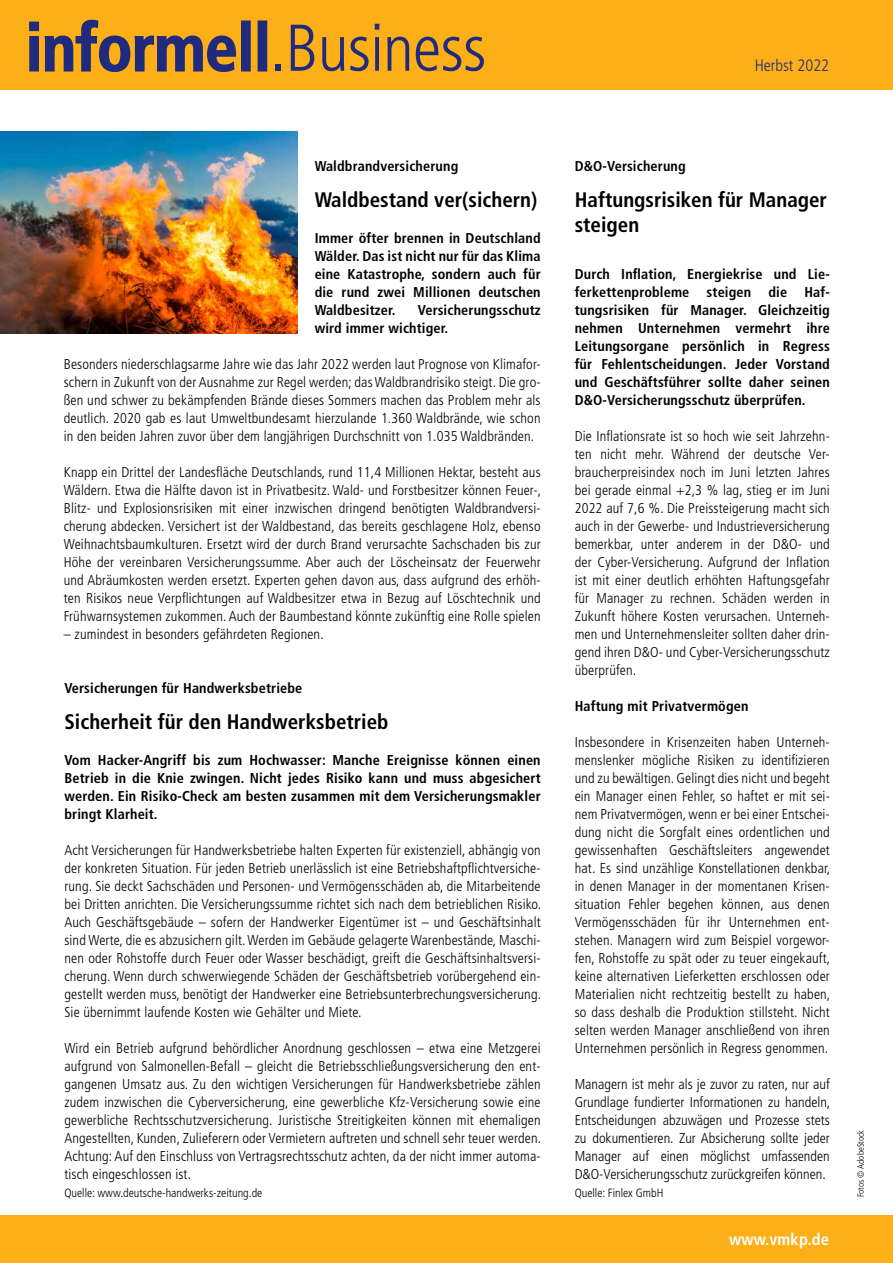
<style>
.page{position:relative;width:893px;height:1263px;background:#fff}
.page>*{position:absolute;margin:0;border:0;box-sizing:border-box;transform-origin:0 0}
.t1{font:700 condensed 66px "Frutiger LT Std";letter-spacing:-.01em;color:#212b7e}
.t2{font:700 condensed 21px/25.2px "Frutiger LT Std";color:#000}
.t3{font:700 condensed 16.5px "Frutiger LT Std";letter-spacing:.01em;color:#fff}
.t4{font:300 condensed 16.5px "Frutiger LT Std";color:#212b7e}
.t5{font:300 condensed 14.25px/18px "Frutiger LT Std";letter-spacing:.01em;color:#000;text-align:justify}
.t6{font:700 condensed 14.25px/18px "Frutiger LT Std";letter-spacing:.01em;color:#000;text-align:justify}
.t7{font:300 condensed 12px "Frutiger LT Std";color:#000}
.t8{font:300 condensed 9px "Frutiger LT Std";color:#000}
.s1{font-weight:300}
</style>
<div class="page">
<div style="left:0;top:0;width:893px;height:89px;background:#fcaf17"></div>
<svg style="left:29px;top:19px;width:208px;height:53px"></svg>
<div style="left:241px;top:21px;width:10px;height:51px;border:2px solid #212b7e"></div>
<div style="left:258px;top:21px;width:9px;height:51px;border:2px solid #212b7e"></div>
<img style="left:0;top:132px;width:298px;height:201px">
<div style="left:0;top:1215px;width:893px;height:48px;background:#fcaf17"></div>
<h1 class="t1" style="left:26px;top:9px;width:462px">informell<span class="s1">.Business</span></h1>
<p class="t4" style="left:755px;top:56px;width:76px">Herbst 2022</p>
<p class="t6" style="left:315px;top:157px;width:145px">Waldbrandversicherung</p>
<h2 class="t2" style="left:315px;top:187px;width:224px">Waldbestand ver(sichern)</h2>
<p class="t6" style="left:315px;top:229px;width:228px">Immer öfter brennen in Deutschland Wälder. Das ist nicht nur für das Klima eine Katastrophe, sondern auch für die rund zwei Millionen deutschen Waldbesitzer.</p>
<p class="t6" style="left:315px;top:301px;width:228px;text-indent:103px">Versicherungsschutz wird immer wichtiger.</p>
<p class="t5" style="left:64px;top:355px;width:478px">Besonders niederschlagsarme Jahre wie das Jahr 2022 werden laut Prognose von Klimafor&shy;schern in Zukunft von der Ausnahme zur Regel werden; das Waldbrandrisiko steigt. Die gro&shy;ßen und schwer zu bekämpfenden Brände dieses Sommers machen das Problem mehr als deutlich. 2020 gab es laut Umweltbundesamt hierzulande 1.360 Waldbrände, wie schon in den beiden Jahren zuvor über dem langjährigen Durchschnitt von 1.035 Waldbränden.</p>
<p class="t5" style="left:64px;top:463px;width:479px">Knapp ein Drittel der Landesfläche Deutschlands, rund 11,4 Millionen Hektar, besteht aus Wäldern. Etwa die Hälfte davon ist in Privatbesitz. Wald- und Forstbesitzer können Feuer-, Blitz- und Explosionsrisiken mit einer inzwischen dringend benötigten Waldbrandversi&shy;cherung abdecken. Versichert ist der Waldbestand, das bereits geschlagene Holz, ebenso Weihnachtsbaumkulturen. Ersetzt wird der durch Brand verursachte Sachschaden bis zur Höhe der vereinbaren Versicherungssumme. Aber auch der Löscheinsatz der Feuerwehr und Abräumkosten werden ersetzt. Experten gehen davon aus, dass aufgrund des erhöh&shy;ten Risikos neue Verpflichtungen auf Waldbesitzer etwa in Bezug auf Löschtechnik und Frühwarnsystemen zukommen. Auch der Baumbestand könnte zukünftig eine Rolle spielen</p>
<p class="t5" style="left:64px;top:625px;width:262px">– zumindest in besonders gefährdeten Regionen.</p>
<p class="t6" style="left:64px;top:679px;width:239px">Versicherungen für Handwerksbetriebe</p>
<h2 class="t2" style="left:64px;top:709px;width:326px">Sicherheit für den Handwerksbetrieb</h2>
<p class="t6" style="left:64px;top:751px;width:478px">Vom Hacker-Angriff bis zum Hochwasser: Manche Ereignisse können einen Betrieb in die Knie zwingen. Nicht jedes Risiko kann und muss abgesichert werden. Ein Risiko-Check am besten zusammen mit dem Versicherungsmakler bringt Klarheit.</p>
<p class="t5" style="left:64px;top:841px;width:478px">Acht Versicherungen für Handwerksbetriebe halten Experten für existenziell, abhängig von der konkreten Situation. Für jeden Betrieb unerlässlich ist eine Betriebshaftpflichtversiche&shy;rung. Sie deckt Sachschäden und Personen- und Vermögensschäden ab, die Mitarbeitende bei Dritten anrichten. Die Versicherungssumme richtet sich nach dem betrieblichen Risiko.<br>Auch Geschäftsgebäude – sofern der Handwerker Eigentümer ist – und Geschäftsinhalt sind Werte, die es abzusichern gilt. Werden im Gebäude gelagerte Warenbestände, Maschi&shy;nen oder Rohstoffe durch Feuer oder Wasser beschädigt, greift die Geschäftsinhaltsversi&shy;cherung. Wenn durch schwerwiegende Schäden der Geschäftsbetrieb vorübergehend ein&shy;gestellt werden muss, benötigt der Handwerker eine Betriebsunterbrechungsversicherung.<br>Sie übernimmt laufende Kosten wie Gehälter und Miete.</p>
<p class="t5" style="left:64px;top:1039px;width:478px">Wird ein Betrieb aufgrund behördlicher Anordnung geschlossen – etwa eine Metzgerei aufgrund von Salmonellen-Befall – gleicht die Betriebsschließungsversicherung den ent&shy;gangenen Umsatz aus. Zu den wichtigen Versicherungen für Handwerksbetriebe zählen zudem inzwischen die Cyberversicherung, eine gewerbliche Kfz-Versicherung sowie eine gewerbliche Rechtsschutzversicherung. Juristische Streitigkeiten können mit ehemaligen Angestellten, Kunden, Zulieferern oder Vermietern auftreten und schnell sehr teuer werden.<br>Achtung: Auf den Einschluss von Vertragsrechtsschutz achten, da der nicht immer automa&shy;tisch eingeschlossen ist.</p>
<p class="t7" style="left:64px;top:1186px;width:199px">Quelle: www.deutsche-handwerks-zeitung.de</p>
<p class="t6" style="left:575px;top:157px;width:113px">D&amp;O-Versicherung</p>
<h2 class="t2" style="left:575px;top:187px;width:254px">Haftungsrisiken für Manager steigen</h2>
<p class="t6" style="left:575px;top:265px;width:257px">Durch Inflation, Energiekrise und Lie&shy;ferkettenprobleme steigen die Haf&shy;tungsrisiken für Manager. Gleichzeitig nehmen Unternehmen vermehrt ihre Leitungsorgane persönlich in Regress für Fehlentscheidungen. Jeder Vorstand und Geschäftsführer sollte daher seinen D&amp;O-Versicherungsschutz überprüfen.</p>
<p class="t5" style="left:575px;top:427px;width:257px">Die Inflationsrate ist so hoch wie seit Jahrzehn&shy;ten nicht mehr. Während der deutsche Ver&shy;braucherpreisindex noch im Juni letzten Jahres bei gerade einmal +2,3 % lag, stieg er im Juni 2022 auf 7,6 %. Die Preissteigerung macht sich auch in der Gewerbe- und Industrieversicherung bemerkbar, unter anderem in der D&amp;O- und der Cyber-Versicherung. Aufgrund der Inflation ist mit einer deutlich erhöhten Haftungsgefahr für Manager zu rechnen. Schäden werden in Zukunft höhere Kosten verursachen. Unterneh&shy;men und Unternehmensleiter sollten daher drin&shy;gend ihren D&amp;O- und Cyber-Versicherungsschutz überprüfen.</p>
<p class="t6" style="left:575px;top:697px;width:175px">Haftung mit Privatvermögen</p>
<p class="t5" style="left:575px;top:733px;width:257px">Insbesondere in Krisenzeiten haben Unterneh&shy;menslenker mögliche Risiken zu identifizieren und zu bewältigen. Gelingt dies nicht und begeht ein Manager einen Fehler, so haftet er mit sei&shy;nem Privatvermögen, wenn er bei einer Entschei&shy;dung nicht die Sorgfalt eines ordentlichen und gewissenhaften Geschäftsleiters angewendet hat. Es sind unzählige Konstellationen denkbar, in denen Manager in der momentanen Krisen&shy;situation Fehler begehen können, aus denen Vermögensschäden für ihr Unternehmen ent&shy;stehen. Managern wird zum Beispiel vorgewor&shy;fen, Rohstoffe zu spät oder zu teuer eingekauft, keine alternativen Lieferketten erschlossen oder Materialien nicht rechtzeitig bestellt zu haben, so dass deshalb die Produktion stillsteht. Nicht selten werden Manager anschließend von ihren Unternehmen persönlich in Regress genommen.</p>
<p class="t5" style="left:575px;top:1075px;width:257px">Managern ist mehr als je zuvor zu raten, nur auf Grundlage fundierter Informationen zu handeln, Entscheidungen abzuwägen und Prozesse stets zu dokumentieren. Zur Absicherung sollte jeder Manager auf einen möglichst umfassenden D&amp;O-Versicherungsschutz zurückgreifen können.</p>
<p class="t7" style="left:575px;top:1186px;width:90px">Quelle: Finlex GmbH</p>
<p class="t3" style="left:729px;top:1230px;width:102px">www.vmkp.de</p>
<p class="t3" style="left:765px;top:1230px;width:44px">w.URL</p>
<p class="t8" style="left:856px;top:1197px;width:69px;rotate:-90deg">Fotos © AdobeStock</p>
</div>
